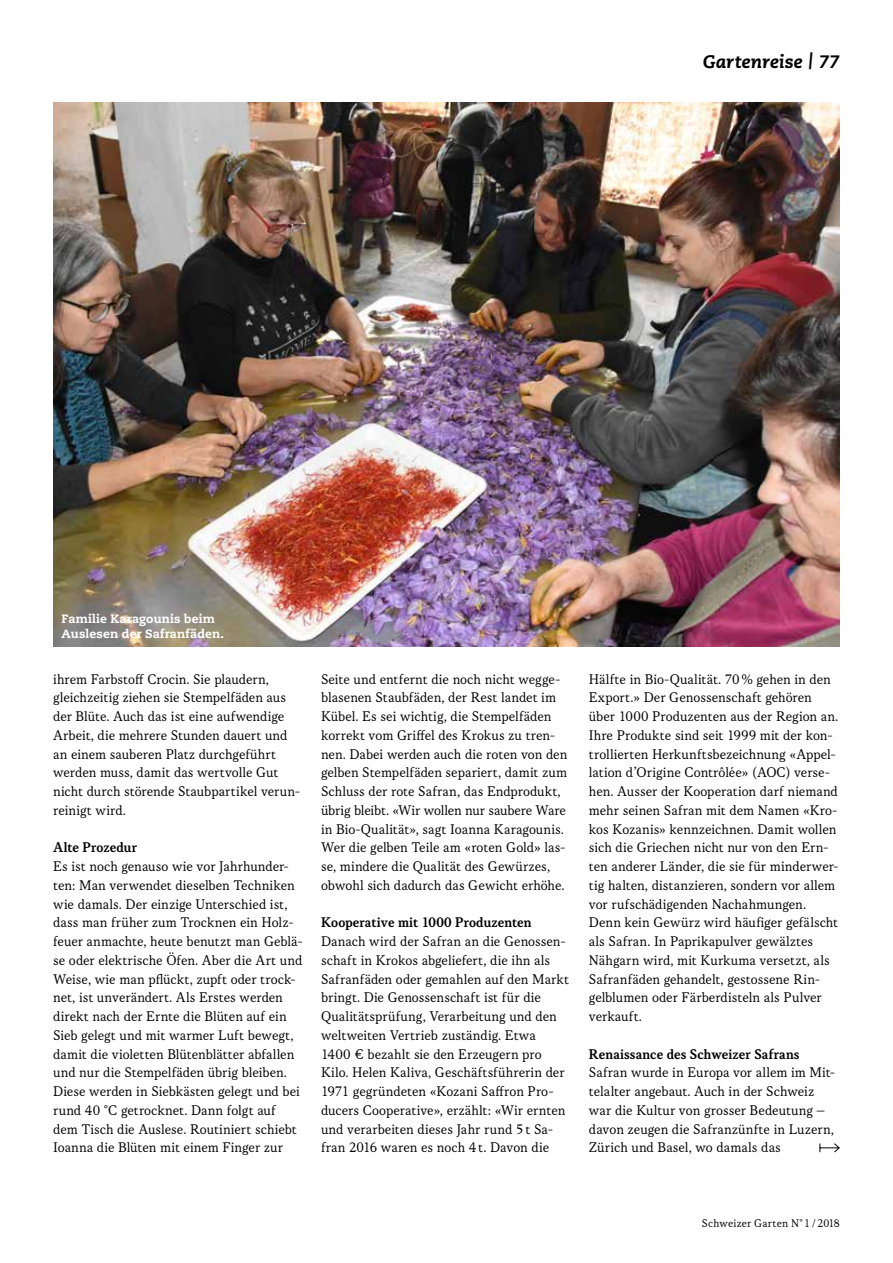
<style>
.page{position:relative;width:893px;height:1263px;background:#fff}
.page>*{position:absolute;margin:0;border:0;box-sizing:border-box;transform-origin:0 0}
.t1{font:italic 800 18px "Caecilia";letter-spacing:.01em;color:#000}
.t2{font:15px/18.8px "Korpus A";letter-spacing:-.005em;color:#000}
.t3{font:15px "Korpus C";color:#000}
.t4{font:800 12px/14.4px "Caecilia";letter-spacing:.01em;color:#fff}
.t5{font:12px "Korpus A";letter-spacing:.015em;color:#000}
</style>
<div class="page">
<svg style="left:819px;top:1143px;width:21px;height:10px"></svg>
<img style="left:53px;top:102px;width:787px;height:544px">
<p class="t1" style="left:703px;top:51px;width:138px">Gartenreise <sup>|</sup> 77</p>
<p class="t4" style="left:62px;top:612px;width:164px">Familie Karagounis beim<br>Auslesen der Safranfäden.</p>
<p class="t2" style="left:53px;top:669px;width:249px">ihrem Farbstoff Crocin. Sie plaudern, gleichzeitig ziehen sie Stempelfäden aus der Blüte. Auch das ist eine aufwendige Arbeit, die mehrere Stunden dauert und an einem sauberen Platz durchgeführt werden muss, damit das wertvolle Gut nicht durch störende Staubpartikel verun&shy;reinigt wird.</p>
<p class="t3" style="left:53px;top:839px;width:86px">Alte Prozedur</p>
<p class="t2" style="left:53px;top:857px;width:251px">Es ist noch genauso wie vor Jahrhunder&shy;ten: Man verwendet dieselben Techniken wie damals. Der einzige Unterschied ist, dass man früher zum Trocknen ein Holz&shy;feuer anmachte, heute benutzt man Geblä&shy;se oder elektrische Öfen. Aber die Art und Weise, wie man pflückt, zupft oder trock&shy;net, ist unverändert. Als Erstes werden direkt nach der Ernte die Blüten auf ein Sieb gelegt und mit warmer Luft bewegt, damit die violetten Blütenblätter abfallen und nur die Stempelfäden übrig bleiben.<br>Diese werden in Siebkästen gelegt und bei rund 40 °C getrocknet. Dann folgt auf dem Tisch die Auslese. Routiniert schiebt Ioanna die Blüten mit einem Finger zur</p>
<p class="t2" style="left:321px;top:669px;width:248px">Seite und entfernt die noch nicht wegge&shy;blasenen Staubfäden, der Rest landet im Kübel. Es sei wichtig, die Stempelfäden korrekt vom Griffel des Krokus zu tren&shy;nen. Dabei werden auch die roten von den gelben Stempelfäden separiert, damit zum Schluss der rote Safran, das Endprodukt, übrig bleibt. «Wir wollen nur saubere Ware in Bio-Qualität», sagt Ioanna Karagounis.<br>Wer die gelben Teile am «roten Gold» las&shy;se, mindere die Qualität des Gewürzes, obwohl sich dadurch das Gewicht erhöhe.</p>
<p class="t3" style="left:321px;top:914px;width:212px">Kooperative mit 1000 Produzenten</p>
<p class="t2" style="left:321px;top:932px;width:250px">Danach wird der Safran an die Genossen&shy;schaft in Krokos abgeliefert, die ihn als Safranfäden oder gemahlen auf den Markt bringt. Die Genossenschaft ist für die Qualitätsprüfung, Verarbeitung und den weltweiten Vertrieb zuständig. Etwa 1400 € bezahlt sie den Erzeugern pro Kilo. Helen Kaliva, Geschäftsführerin der 1971 gegründeten «Kozani Saffron Pro&shy;ducers Cooperative», erzählt: «Wir ernten und verarbeiten dieses Jahr rund 5t Sa&shy;fran 2016 waren es noch 4t. Davon die</p>
<p class="t2" style="left:589px;top:669px;width:251px">Hälfte in Bio-Qualität. 70% gehen in den Export.» Der Genossenschaft gehören über 1000 Produzenten aus der Region an.<br>Ihre Produkte sind seit 1999 mit der kon&shy;trollierten Herkunftsbezeichnung «Appel&shy;lation d’Origine Contrôlée» (AOC) verse&shy;hen. Ausser der Kooperation darf niemand mehr seinen Safran mit dem Namen «Kro&shy;kos Kozanis» kennzeichnen. Damit wollen sich die Griechen nicht nur von den Ern&shy;ten anderer Länder, die sie für minderwer&shy;tig halten, distanzieren, sondern vor allem vor rufschädigenden Nachahmungen.<br>Denn kein Gewürz wird häufiger gefälscht als Safran. In Paprikapulver gewälztes Nähgarn wird, mit Kurkuma versetzt, als Safranfäden gehandelt, gestossene Rin&shy;gelblumen oder Färberdisteln als Pulver verkauft.</p>
<p class="t3" style="left:589px;top:1045px;width:212px">Renaissance des Schweizer Safrans</p>
<p class="t2" style="left:589px;top:1063px;width:248px">Safran wurde in Europa vor allem im Mit&shy;telalter angebaut. Auch in der Schweiz war die Kultur von grosser Bedeutung – davon zeugen die Safranzünfte in Luzern, Zürich und Basel, wo damals das</p>
<p class="t5" style="left:702px;top:1217px;width:139px">Schweizer Garten N°1 / 2018</p>
</div>
